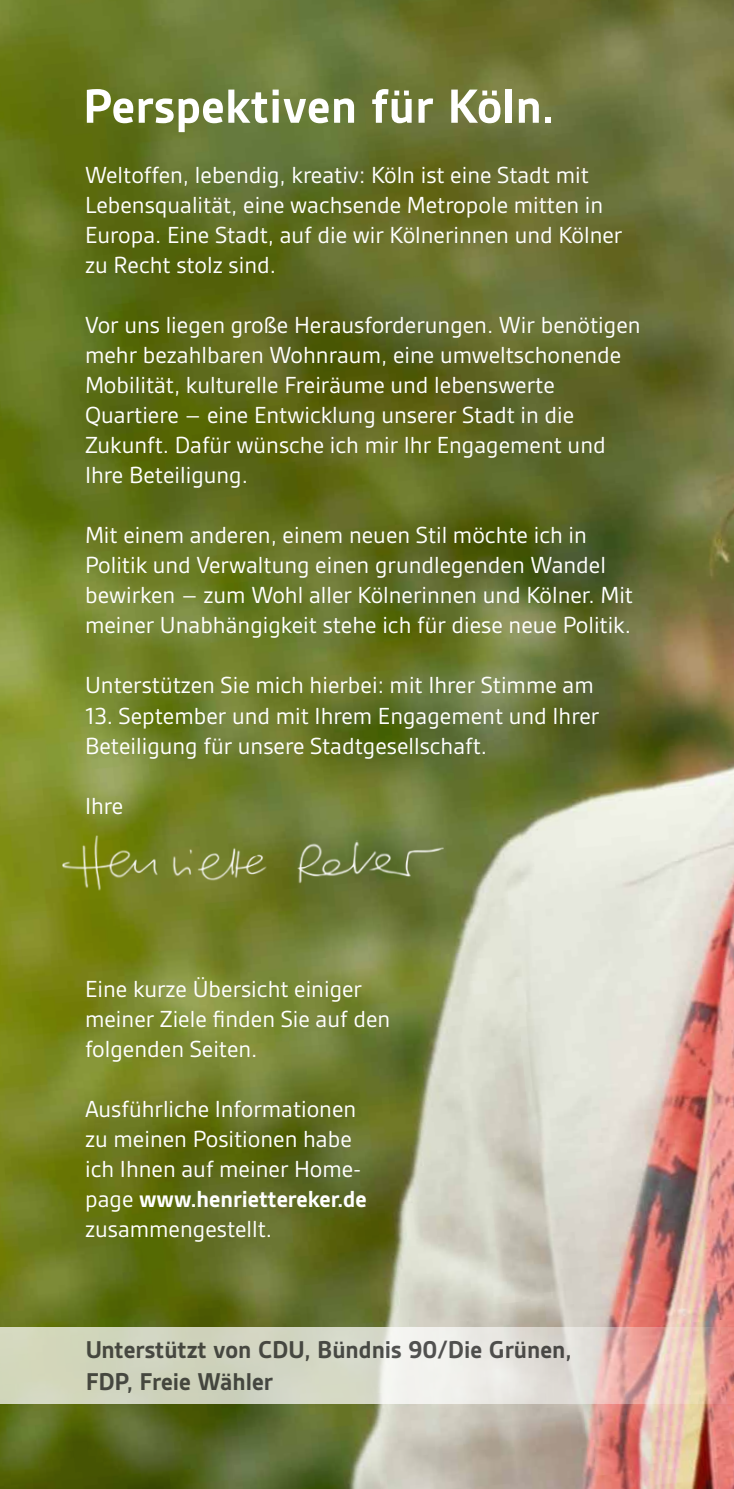
<style>
.page{position:relative;width:734px;height:1489px;background:#fff}
.page>*{position:absolute;margin:0;border:0;box-sizing:border-box;transform-origin:0 0}
.t1{font:700 51.5px "Gesta";letter-spacing:.01em;color:#fff}
.t2{font:700 26px/31.2px "Gesta";color:#565656}
.t3{font:25px/30px "Gesta";color:#fff}
.s1{font-weight:700}
</style>
<div class="page">
<img style="left:1px;top:0;width:732px;height:1488px">
<img style="left:0;top:0;width:1px;height:1488px">
<svg style="left:0;top:1326px;width:733px;height:77px;background:#dbd3c4"></svg>
<img style="left:62px;top:835px;width:381px;height:61px">
<h1 class="t1" style="left:83px;top:77px;width:472px">Perspektiven für Köln.</h1>
<p class="t3" style="left:85px;top:160px;width:538px">Weltoffen, lebendig, kreativ: Köln ist eine Stadt mit Lebensqualität, eine wachsende Metropole mitten in Europa. Eine Stadt, auf die wir Kölnerinnen und Kölner zu Recht stolz sind.</p>
<p class="t3" style="left:85px;top:310px;width:557px">Vor uns liegen große Herausforderungen. Wir benötigen mehr bezahlbaren Wohnraum, eine umweltschonende Mobilität, kulturelle Freiräume und lebenswerte Quartiere – eine Entwicklung unserer Stadt in die Zukunft. Dafür wünsche ich mir Ihr Engagement und Ihre Beteiligung.</p>
<p class="t3" style="left:85px;top:520px;width:549px">Mit einem anderen, einem neuen Stil möchte ich in Politik und Verwaltung einen grundlegenden Wandel bewirken – zum Wohl aller Kölnerinnen und Kölner. Mit meiner Unabhängigkeit stehe ich für diese neue Politik.</p>
<p class="t3" style="left:85px;top:670px;width:510px">Unterstützen Sie mich hierbei: mit Ihrer Stimme am</p>
<p class="t3" style="left:85px;top:700px;width:515px">13. September und mit Ihrem Engagement und Ihrer<br>Beteiligung für unsere Stadtgesellschaft.</p>
<p class="t3" style="left:85px;top:790px;width:40px">Ihre</p>
<p class="t3" style="left:85px;top:974px;width:306px">Eine kurze Übersicht einiger meiner Ziele finden Sie auf den folgenden Seiten.</p>
<p class="t3" style="left:85px;top:1094px;width:283px">Ausführliche Informationen zu meinen Positionen habe ich Ihnen auf meiner Home&shy;page <span class="s1">www.henriettereker.de </span>zusammengestellt.</p>
<p class="t2" style="left:85px;top:1334px;width:487px">Unterstützt von CDU, Bündnis 90/Die Grünen,<br>FDP, Freie Wähler</p>
</div>
